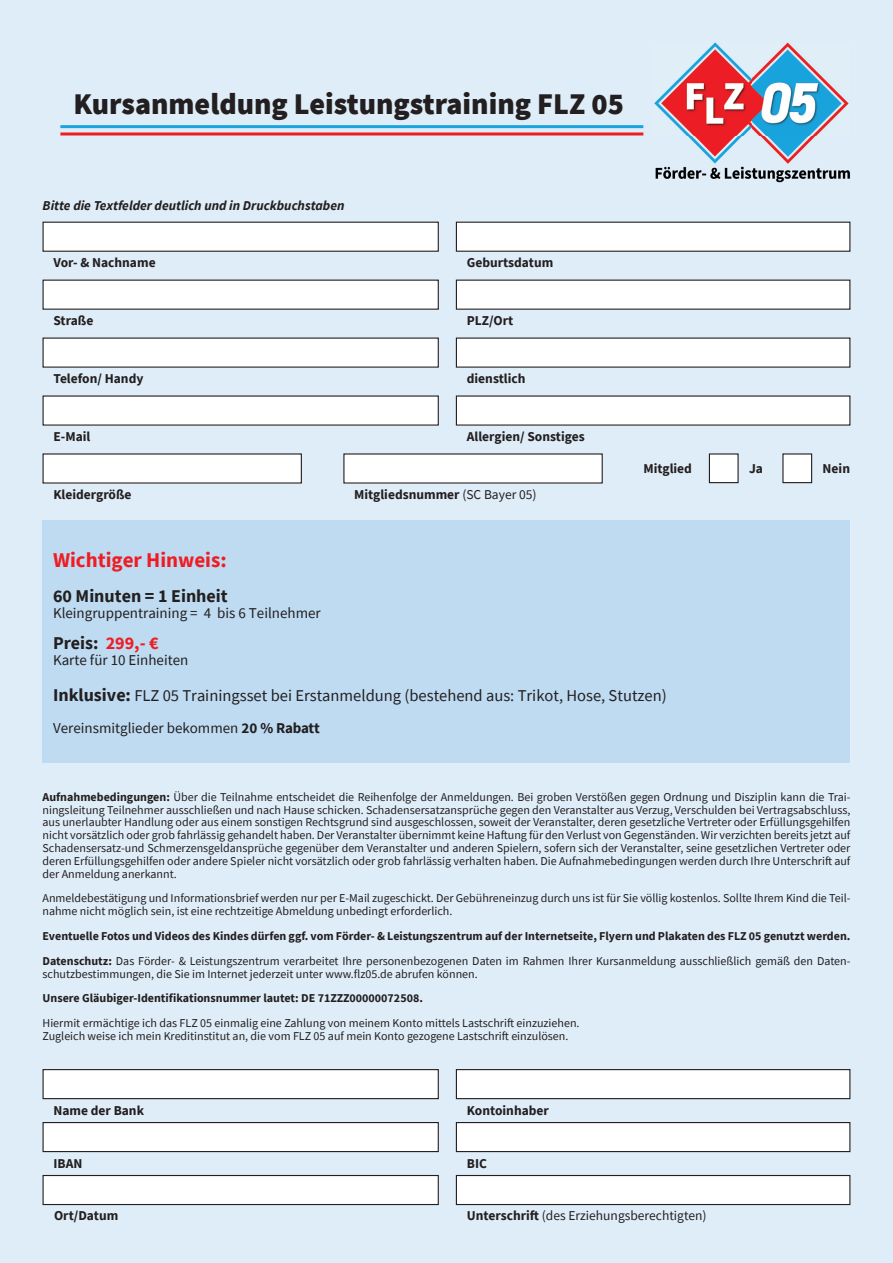
<style>
.page{position:relative;width:893px;height:1263px;background:#dfedf8}
.page>*{position:absolute;margin:0;border:0;box-sizing:border-box;transform-origin:0 0}
.t1{font:900 30px "Source Sans Pro";color:#231f20}
.t2{font:700 21px "Source Sans Pro";color:#ee1d23}
.t3{font:700 18px "Source Sans Pro";color:#231f20}
.t4{font:16.5px "Source Sans Pro";color:#231f20}
.t5{font:15px "Source Sans Pro";color:#231f20}
.t6{font:700 13.5px "Source Sans Pro";color:#231f20}
.t7{font:italic 700 13.5px "Source Sans Pro";color:#231f20}
.t8{font:13.5px "Source Sans Pro";color:#231f20}
.t9{font:12px/12.8px "Source Sans Pro";color:#231f20}
.t10{font:700 12px/24.8px "Source Sans Pro";color:#231f20}
.s1{font-weight:400}
.s2{color:#ee1d23}
.s3{font-weight:700;font-size:18px}
.s4{font-weight:700}
</style>
<div class="page">
<div style="left:43px;top:222px;width:395px;height:29px;background:#fff"></div>
<div style="left:43px;top:222px;width:396px;height:30px;border:1px solid #231f20"></div>
<div style="left:344px;top:454px;width:258px;height:29px;background:#fff"></div>
<div style="left:43px;top:454px;width:258px;height:29px;background:#fff"></div>
<div style="left:43px;top:280px;width:395px;height:29px;background:#fff"></div>
<div style="left:456px;top:280px;width:394px;height:29px;background:#fff"></div>
<div style="left:43px;top:338px;width:395px;height:29px;background:#fff"></div>
<div style="left:456px;top:338px;width:394px;height:29px;background:#fff"></div>
<div style="left:43px;top:396px;width:395px;height:29px;background:#fff"></div>
<div style="left:456px;top:396px;width:394px;height:29px;background:#fff"></div>
<div style="left:43px;top:1069px;width:395px;height:29px;background:#fff"></div>
<div style="left:43px;top:1069px;width:396px;height:30px;border:1px solid #231f20"></div>
<div style="left:456px;top:1069px;width:394px;height:29px;background:#fff"></div>
<div style="left:456px;top:1069px;width:394px;height:30px;border:1px solid #231f20"></div>
<div style="left:43px;top:1122px;width:395px;height:29px;background:#fff"></div>
<div style="left:43px;top:1122px;width:396px;height:30px;border:1px solid #231f20"></div>
<div style="left:456px;top:1122px;width:394px;height:29px;background:#fff"></div>
<div style="left:456px;top:1122px;width:394px;height:30px;border:1px solid #231f20"></div>
<div style="left:43px;top:1175px;width:395px;height:29px;background:#fff"></div>
<div style="left:43px;top:1175px;width:396px;height:30px;border:1px solid #231f20"></div>
<img style="left:655px;top:43px;width:195px;height:140px">
<hr style="left:60px;top:125px;width:583px;height:3px;background:#1aa4dd">
<hr style="left:60px;top:132px;width:583px;height:3px;background:#ee1d23">
<div style="left:709px;top:454px;width:29px;height:29px;background:#fff"></div>
<div style="left:709px;top:453px;width:30px;height:30px;border:1px solid #231f20"></div>
<div style="left:783px;top:454px;width:29px;height:29px;background:#fff"></div>
<div style="left:782px;top:453px;width:30px;height:30px;border:1px solid #231f20"></div>
<div style="left:456px;top:222px;width:394px;height:29px;background:#fff"></div>
<div style="left:456px;top:222px;width:394px;height:30px;border:1px solid #231f20"></div>
<div style="left:456px;top:1175px;width:394px;height:29px;background:#fff"></div>
<div style="left:456px;top:1175px;width:394px;height:30px;border:1px solid #231f20"></div>
<div style="left:43px;top:520px;width:807px;height:243px;background:#bedbf2"></div>
<h1 class="t1" style="left:73px;top:84px;width:552px">Kursanmeldung Leistungstraining FLZ 05</h1>
<p class="t7" style="left:43px;top:196px;width:304px">Bitte die Textfelder deutlich und in Druckbuchstaben</p>
<p class="t6" style="left:54px;top:253px;width:104px">Vor- &amp; Nachname</p>
<p class="t6" style="left:467px;top:253px;width:88px">Geburtsdatum</p>
<p class="t6" style="left:54px;top:311px;width:41px">Straße</p>
<p class="t6" style="left:467px;top:311px;width:48px">PLZ/Ort</p>
<p class="t6" style="left:54px;top:369px;width:91px">Telefon/ Handy</p>
<p class="t6" style="left:467px;top:369px;width:60px">dienstlich</p>
<p class="t6" style="left:54px;top:427px;width:38px">E-Mail</p>
<p class="t6" style="left:467px;top:427px;width:119px">Allergien/ Sonstiges</p>
<p class="t6" style="left:53px;top:485px;width:80px">Kleidergröße</p>
<p class="t6" style="left:354px;top:485px;width:184px">Mitgliedsnummer <span class="s1">(SC Bayer 05)</span></p>
<p class="t6" style="left:643px;top:460px;width:50px">Mitglied</p>
<p class="t6" style="left:749px;top:460px;width:15px">Ja</p>
<p class="t6" style="left:823px;top:460px;width:29px">Nein</p>
<h2 class="t2" style="left:53px;top:546px;width:175px">Wichtiger Hinweis:</h2>
<h3 class="t3" style="left:53px;top:583px;width:176px">60 Minuten = 1 Einheit</h3>
<p class="t5" style="left:53px;top:603px;width:269px">Kleingruppentraining = 4 bis 6 Teilnehmer</p>
<h3 class="t3" style="left:53px;top:631px;width:107px">Preis: <span class="s2">299,- €</span></h3>
<p class="t5" style="left:53px;top:651px;width:137px">Karte für 10 Einheiten</p>
<h3 class="t4" style="left:53px;top:685px;width:615px"><span class="s3">Inklusive:</span> FLZ 05 Trainingsset bei Erstanmeldung (bestehend aus: Trikot, Hose, Stutzen)</h3>
<p class="t5" style="left:53px;top:719px;width:268px">Vereinsmitglieder bekommen <span class="s4">20 % Rabatt</span></p>
<p class="t9" style="left:43px;top:790px;width:809px;text-align:justify"><span class="s4">Aufnahmebedingungen:</span> Über die Teilnahme entscheidet die Reihenfolge der Anmeldungen. Bei groben Verstößen gegen Ordnung und Disziplin kann die Trai&shy;ningsleitung Teilnehmer ausschließen und nach Hause schicken. Schadensersatzansprüche gegen den Veranstalter aus Verzug, Verschulden bei Vertragsabschluss, aus unerlaubter Handlung oder aus einem sonstigen Rechtsgrund sind ausgeschlossen, soweit der Veranstalter, deren gesetzliche Vertreter oder Erfüllungsgehilfen nicht vorsätzlich oder grob fahrlässig gehandelt haben. Der Veranstalter übernimmt keine Haftung für den Verlust von Gegenständen. Wir verzichten bereits jetzt auf Schadensersatz-und Schmerzensgeldansprüche gegenüber dem Veranstalter und anderen Spielern, sofern sich der Veranstalter, seine gesetzlichen Vertreter oder deren Erfüllungsgehilfen oder andere Spieler nicht vorsätzlich oder grob fahrlässig verhalten haben. Die Aufnahmebedingungen werden durch Ihre Unterschrift auf der Anmeldung anerkannt.</p>
<p class="t9" style="left:43px;top:892px;width:809px">Anmeldebestätigung und Informationsbrief werden nur per E-Mail zugeschickt. Der Gebühreneinzug durch uns ist für Sie völlig kostenlos. Sollte Ihrem Kind die Teil&shy;nahme nicht möglich sein, ist eine rechtzeitige Abmeldung unbedingt erforderlich.</p>
<p class="t10" style="left:43px;top:923px;width:809px">Eventuelle Fotos und Videos des Kindes dürfen ggf. vom Förder- &amp; Leistungszentrum auf der Internetseite, Flyern und Plakaten des FLZ 05 genutzt werden.<br>Datenschutz: <span class="s1">Das Förder- &amp; Leistungszentrum verarbeitet Ihre personenbezogenen Daten im Rahmen Ihrer Kursanmeldung ausschließlich gemäß den Daten-</span></p>
<p class="t9" style="left:43px;top:967px;width:437px">schutzbestimmungen, die Sie im Internet jederzeit unter www.flz05.de abrufen können.</p>
<p class="t10" style="left:43px;top:986px;width:382px">Unsere Gläubiger-Identifikationsnummer lautet: DE 71ZZZ00000072508.</p>
<p class="t9" style="left:43px;top:1017px;width:539px">Hiermit ermächtige ich das FLZ 05 einmalig eine Zahlung von meinem Konto mittels Lastschrift einzuziehen.<br>Zugleich weise ich mein Kreditinstitut an, die vom FLZ 05 auf mein Konto gezogene Lastschrift einzulösen.</p>
<p class="t6" style="left:54px;top:1101px;width:92px">Name der Bank</p>
<p class="t6" style="left:467px;top:1101px;width:84px">Kontoinhaber</p>
<p class="t6" style="left:54px;top:1154px;width:30px">IBAN</p>
<p class="t6" style="left:467px;top:1154px;width:22px">BIC</p>
<p class="t6" style="left:54px;top:1207px;width:66px">Ort/Datum</p>
<p class="t8" style="left:467px;top:1207px;width:241px"><span class="s4">Unterschrift</span> (des Erziehungsberechtigten)</p>
</div>
